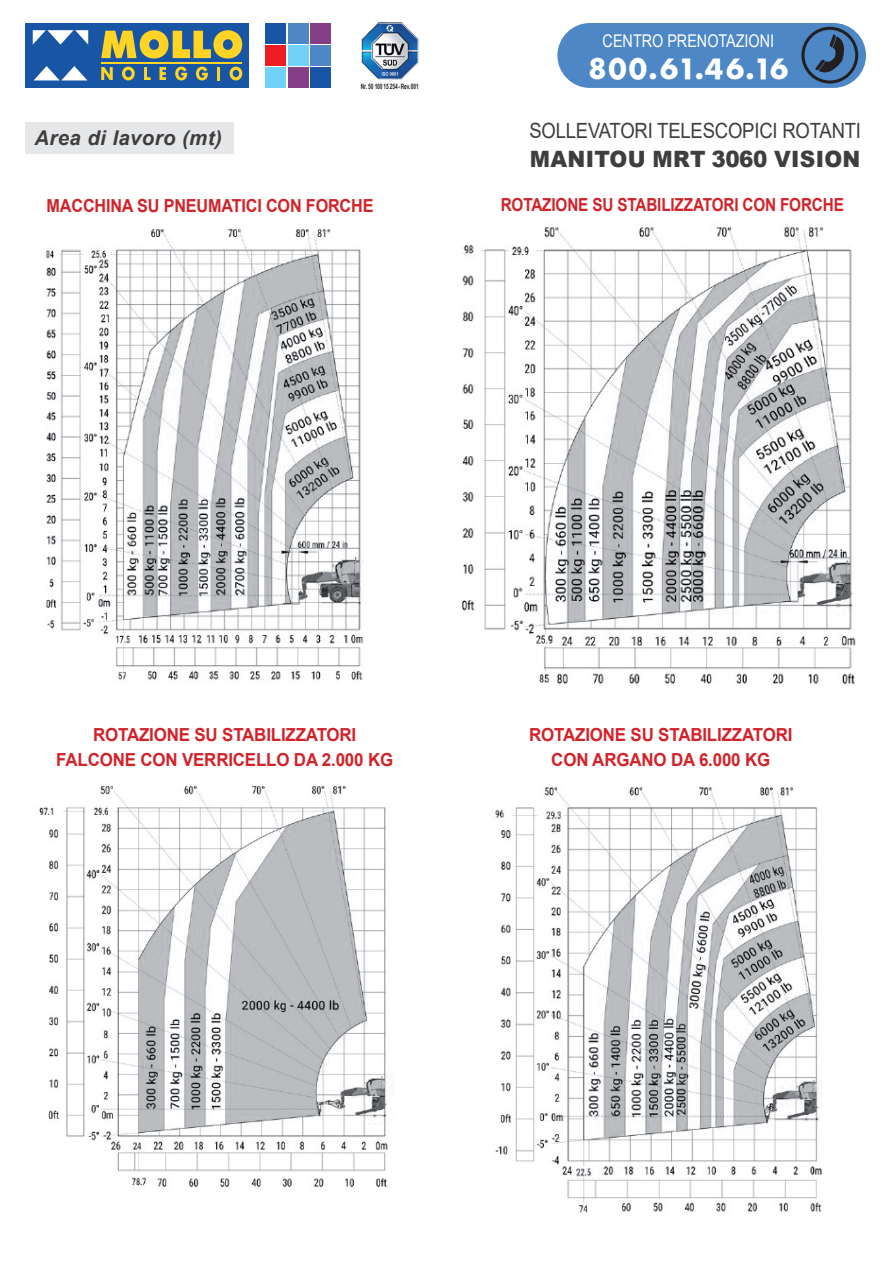
<style>
.page{position:relative;width:893px;height:1263px;background:#fff}
.page>*{position:absolute;margin:0;border:0;box-sizing:border-box;transform-origin:0 0}
.t1{font:27.3px "Futura ICG Bold";color:#fff}
.t2{font:900 22.5px "Arial";letter-spacing:.015em;color:#3e3e3f;scale:.95 1}
.t3{font:21px "Arial";letter-spacing:-.01em;color:#3e3e3f;scale:.88 1}
.t4{font:italic 700 20.4px "Arial";letter-spacing:.02em;color:#3e3e3f}
.t5{font:700 18px/25.8px "Arial";letter-spacing:-.01em;color:#d1232a;text-align:center;scale:.94 1}
.t6{font:700 18px "Arial";letter-spacing:-.01em;color:#d1232a;scale:.85 1}
.t7{font:700 18px "Arial";letter-spacing:-.01em;color:#d1232a;scale:.9 1}
.t8{font:17.55px "Arial Narrow";color:#fff}
.t9{font:700 7.5px "Arial Narrow";letter-spacing:-.02em;color:#231f20;scale:.79 1}
</style>
<div class="page">
<div style="left:557px;top:22px;width:310px;height:67px;background:#4d87c6;border-radius:33px"></div>
<div style="left:556px;top:22px;width:311px;height:67px;border:1px solid #fff;border-radius:33px"></div>
<svg style="left:815px;top:34px;width:34px;height:44px"></svg>
<div style="left:801px;top:27px;width:57px;height:57px;border:3px solid #231f20;border-radius:50%"></div>
<div style="left:266px;top:23px;width:20px;height:20px;background:#1855a4"></div>
<div style="left:310px;top:67px;width:21px;height:21px;background:#1855a4"></div>
<div style="left:288px;top:23px;width:21px;height:20px;background:#4d87c6"></div>
<div style="left:310px;top:45px;width:21px;height:21px;background:#4d87c6"></div>
<div style="left:310px;top:23px;width:21px;height:20px;background:#843f87"></div>
<div style="left:288px;top:67px;width:21px;height:21px;background:#843f87"></div>
<div style="left:288px;top:45px;width:21px;height:21px;background:#72d1f6"></div>
<div style="left:266px;top:67px;width:20px;height:21px;background:#72d1f6"></div>
<div style="left:266px;top:45px;width:20px;height:21px;background:#ee1d23"></div>
<div style="left:26px;top:23px;width:223px;height:65px;background:#1855a4"></div>
<svg style="left:101px;top:30px;width:141px;height:29px"></svg>
<svg style="left:101px;top:67px;width:12px;height:13px"></svg>
<svg style="left:122px;top:67px;width:13px;height:13px"></svg>
<svg style="left:144px;top:67px;width:7px;height:13px"></svg>
<svg style="left:159px;top:67px;width:7px;height:13px"></svg>
<svg style="left:175px;top:67px;width:12px;height:13px"></svg>
<svg style="left:196px;top:67px;width:12px;height:13px"></svg>
<svg style="left:217px;top:67px;width:3px;height:13px"></svg>
<svg style="left:230px;top:67px;width:12px;height:13px"></svg>
<hr style="left:101px;top:62px;width:141px;height:1px;background:#ffd424">
<svg style="left:34px;top:66px;width:53px;height:14px"></svg>
<svg style="left:33px;top:30px;width:55px;height:15px"></svg>
<img style="left:361px;top:22px;width:57px;height:57px">
<div style="left:25px;top:123px;width:208px;height:31px;background:#e6e7e9"></div>
<img style="left:45px;top:228px;width:318px;height:453px">
<img style="left:461px;top:226px;width:394px;height:459px">
<img style="left:495px;top:787px;width:327px;height:426px">
<img style="left:39px;top:786px;width:354px;height:401px">
<p class="t8" style="left:603px;top:28px;width:173px">CENTRO PRENOTAZIONI</p>
<p class="t4" style="left:34px;top:124px;width:189px">Area di lavoro (mt)</p>
<p class="t9" style="left:361px;top:81px;width:75px">Nr. 50 100 15 254 - Rev. 001</p>
<h1 class="t1" style="left:587px;top:50px;width:204px">800.61.46.16</h1>
<p class="t3" style="left:529px;top:116px;width:378px">SOLLEVATORI TELESCOPICI ROTANTI</p>
<p class="t2" style="left:530px;top:143px;width:350px">MANITOU MRT 3060 VISION</p>
<p class="t7" style="left:47px;top:193px;width:365px">MACCHINA SU PNEUMATICI CON FORCHE</p>
<p class="t6" style="left:501px;top:192px;width:405px">ROTAZIONE SU STABILIZZATORI CON FORCHE</p>
<p class="t5" style="left:56px;top:721px;width:360px">ROTAZIONE SU STABILIZZATORI<br>FALCONE CON VERRICELLO DA 2.000 KG</p>
<p class="t5" style="left:529px;top:721px;width:281px">ROTAZIONE SU STABILIZZATORI<br>CON ARGANO DA 6.000 KG</p>
</div>
